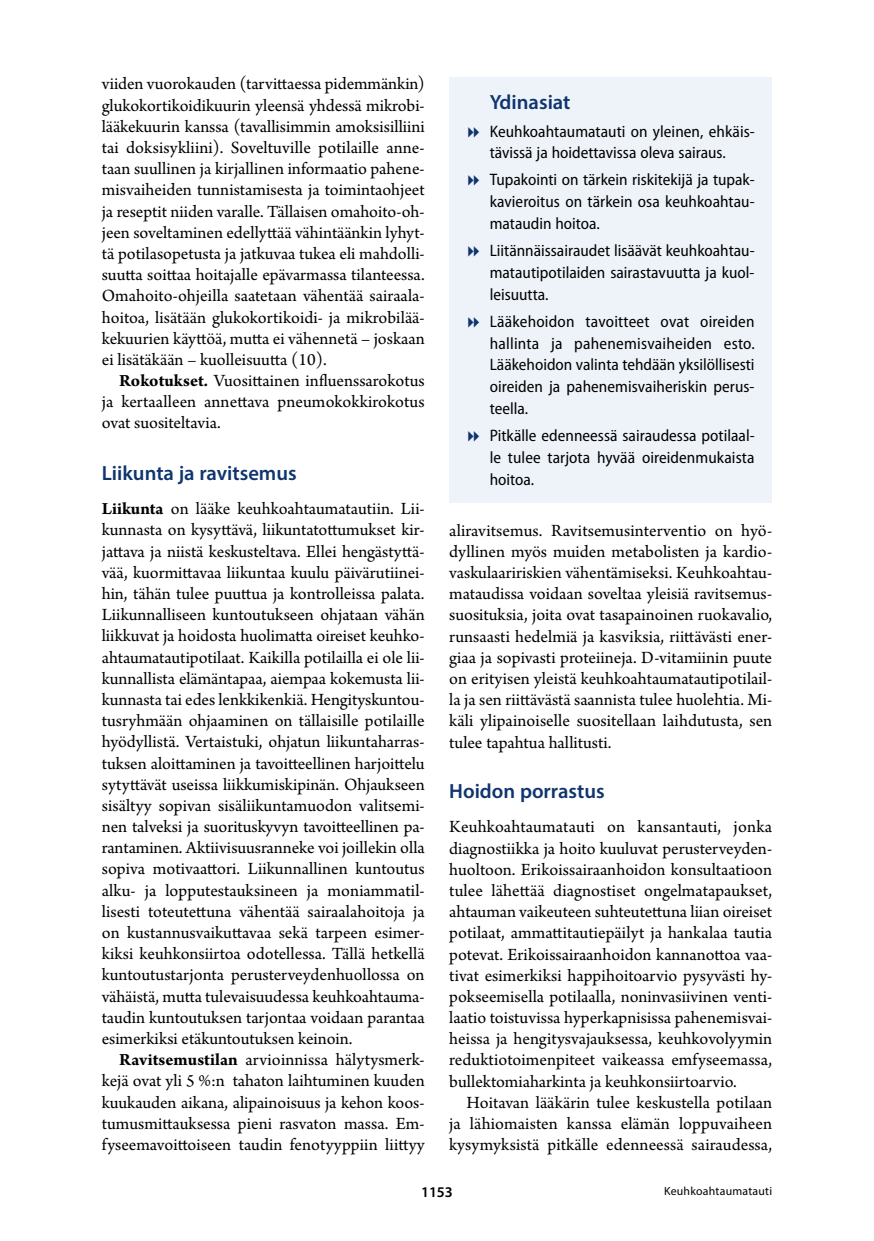
<style>
.page{position:relative;width:874px;height:1241px;background:#fff}
.page>*{position:absolute;margin:0;border:0;box-sizing:border-box;transform-origin:0 0}
.t1{font:600 20.65px "Myriad Pro";color:#0f356f}
.t2{font:18.03px/21.2px "Arno Pro";color:#000;text-align:justify}
.t3{font:semi-condensed 16.62px/21.9px "Myriad Pro";color:#000;text-align:justify}
.t4{font:600 14.88px "Myriad Pro";color:#000}
.t5{font:11.9px "Myriad Pro";letter-spacing:.02em;color:#000}
.s1{font-weight:700}
.s2{font-weight:700;font-style:italic}
</style>
<div class="page">
<div style="left:449px;top:77px;width:322px;height:425px;background:#eef3fa"></div>
<p class="t2" style="left:102px;top:74px;width:324px">viiden vuorokauden (tarvittaessa pidemmänkin) glukokortikoidikuurin yleensä yhdessä mikrobi&shy;lääkekuurin kanssa (tavallisimmin amoksisilliini tai doksisykliini). Soveltuville potilaille anne&shy;taan suullinen ja kirjallinen informaatio pahene&shy;misvaiheiden tunnistamisesta ja toimintaohjeet ja reseptit niiden varalle. Tällaisen omahoito-oh&shy;jeen soveltaminen edellyttää vähintäänkin lyhyt&shy;tä potilasopetusta ja jatkuvaa tukea eli mahdolli&shy;suutta soittaa hoitajalle epävarmassa tilanteessa.<br>Omahoito-ohjeilla saatetaan vähentää sairaala&shy;hoitoa, lisätään glukokortikoidi- ja mikrobilää&shy;kekuurien käyttöä, mutta ei vähennetä – joskaan ei lisätäkään – kuolleisuutta (10).</p>
<p class="t2" style="left:102px;top:371px;width:324px;text-indent:17px"><span class="s1">Rokotukset</span><span class="s2">.</span> Vuosittainen influenssarokotus ja kertaalleen annettava pneumokokkirokotus ovat suositeltavia.</p>
<p class="t1" style="left:102px;top:460px;width:196px">Liikunta ja ravitsemus</p>
<p class="t2" style="left:102px;top:499px;width:324px"><span class="s1">Liikunta</span> on lääke keuhkoahtaumatautiin. Lii&shy;kunnasta on kysyttävä, liikuntatottumukset kir&shy;jattava ja niistä keskusteltava. Ellei hengästyttä&shy;vää, kuormittavaa liikuntaa kuulu päivärutiinei&shy;hin, tähän tulee puuttua ja kontrolleissa palata.<br>Liikunnalliseen kuntoutukseen ohjataan vähän liikkuvat ja hoidosta huolimatta oireiset keuhko&shy;ahtaumatautipotilaat. Kaikilla potilailla ei ole lii&shy;kunnallista elämäntapaa, aiempaa kokemusta lii&shy;kunnasta tai edes lenkkikenkiä. Hengityskuntou&shy;tusryhmään ohjaaminen on tällaisille potilaille hyödyllistä. Vertaistuki, ohjatun liikuntaharras&shy;tuksen aloittaminen ja tavoitteellinen harjoittelu sytyttävät useissa liikkumiskipinän. Ohjaukseen sisältyy sopivan sisäliikuntamuodon valitsemi&shy;nen talveksi ja suorituskyvyn tavoitteellinen pa&shy;rantaminen. Aktiivisuusranneke voi joillekin olla sopiva motivaattori. Liikunnallinen kuntoutus alku- ja lopputestauksineen ja moniammatil&shy;lisesti toteutettuna vähentää sairaalahoitoja ja on kustannusvaikuttavaa sekä tarpeen esimer&shy;kiksi keuhkonsiirtoa odotellessa. Tällä hetkellä kuntoutustarjonta perusterveydenhuollossa on vähäistä, mutta tulevaisuudessa keuhkoahtauma&shy;taudin kuntoutuksen tarjontaa voidaan parantaa esimerkiksi etäkuntoutuksen keinoin.</p>
<p class="t2" style="left:102px;top:1049px;width:324px;text-indent:17px"><span class="s1">Ravitsemustilan</span> arvioinnissa hälytysmerk&shy;kejä ovat yli 5 %:n tahaton laihtuminen kuuden kuukauden aikana, alipainoisuus ja kehon koos&shy;tumusmittauksessa pieni rasvaton massa. Em&shy;fyseemavoittoiseen taudin fenotyyppiin liittyy</p>
<p class="t1" style="left:489px;top:88px;width:82px">Ydinasiat</p>
<p class="t3" style="left:489px;top:120px;width:266px">Keuhkoahtaumatauti on yleinen, ehkäis‑ tävissä ja hoidettavissa oleva sairaus.</p>
<p class="t3" style="left:489px;top:168px;width:266px">Tupakointi on tärkein riskitekijä ja tupak‑ kavieroitus on tärkein osa keuhkoahtau‑ mataudin hoitoa.</p>
<p class="t3" style="left:489px;top:239px;width:266px">Liitännäissairaudet lisäävät keuhkoahtau‑ matautipotilaiden sairastavuutta ja kuol‑ leisuutta.</p>
<p class="t3" style="left:489px;top:310px;width:266px">Lääkehoidon tavoitteet ovat oireiden hallinta ja pahenemisvaiheiden esto.<br>Lääkehoidon valinta tehdään yksilöllisesti oireiden ja pahenemisvaiheriskin perus‑ teella.</p>
<p class="t3" style="left:489px;top:424px;width:266px">Pitkälle edenneessä sairaudessa potilaal‑ le tulee tarjota hyvää oireidenmukaista hoitoa.</p>
<p class="t2" style="left:449px;top:520px;width:324px">aliravitsemus. Ravitsemusinterventio on hyö&shy;dyllinen myös muiden metabolisten ja kardio&shy;vaskulaaririskien vähentämiseksi. Keuhkoahtau&shy;mataudissa voidaan soveltaa yleisiä ravitsemus&shy;suosituksia, joita ovat tasapainoinen ruokavalio, runsaasti hedelmiä ja kasviksia, riittävästi ener&shy;giaa ja sopivasti proteiineja. D-vitamiinin puute on erityisen yleistä keuhkoahtaumatautipotilail&shy;la ja sen riittävästä saannista tulee huolehtia. Mi&shy;käli ylipainoiselle suositellaan laihdutusta, sen tulee tapahtua hallitusti.</p>
<p class="t1" style="left:449px;top:777px;width:157px">Hoidon porrastus</p>
<p class="t2" style="left:449px;top:817px;width:324px">Keuhkoahtaumatauti on kansantauti, jonka diagnostiikka ja hoito kuuluvat perusterveyden&shy;huoltoon. Erikoissairaanhoidon konsultaatioon tulee lähettää diagnostiset ongelmatapaukset, ahtauman vaikeuteen suhteutettuna liian oireiset potilaat, ammattitautiepäilyt ja hankalaa tautia potevat. Erikoissairaanhoidon kannanottoa vaa&shy;tivat esimerkiksi happihoitoarvio pysyvästi hy&shy;pokseemisella potilaalla, noninvasiivinen venti&shy;laatio toistuvissa hyperkapnisissa pahenemisvai&shy;heissa ja hengitysvajauksessa, keuhkovolyymin reduktiotoimenpiteet vaikeassa emfyseemassa, bullektomiaharkinta ja keuhkonsiirtoarvio.</p>
<p class="t2" style="left:449px;top:1092px;width:324px;text-indent:17px">Hoitavan lääkärin tulee keskustella potilaan ja lähiomaisten kanssa elämän loppuvaiheen kysymyksistä pitkälle edenneessä sairaudessa,</p>
<p class="t4" style="left:421px;top:1182px;width:33px">1153</p>
<p class="t5" style="left:663px;top:1183px;width:110px">Keuhkoahtaumatauti</p>
</div>
